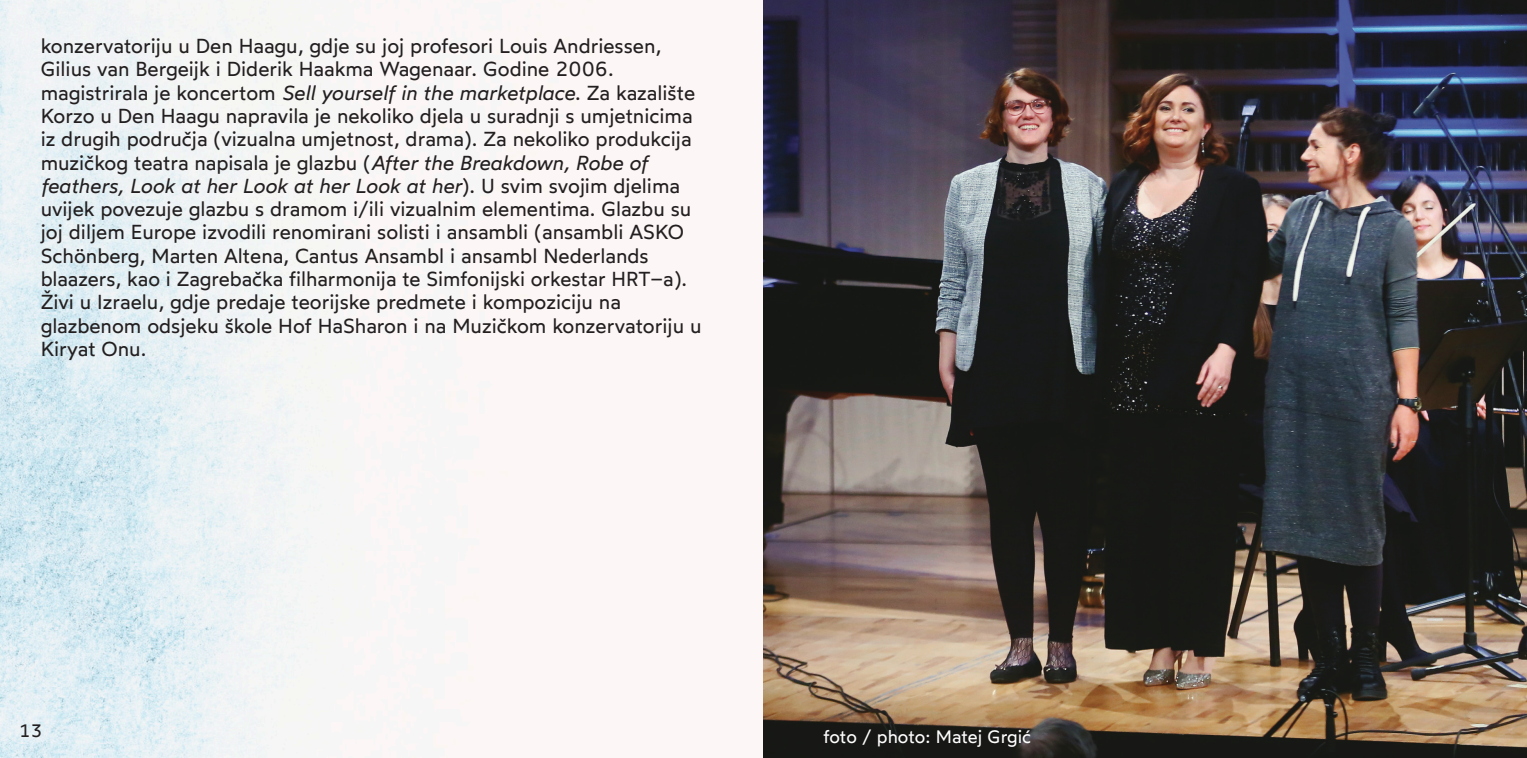
<style>
.page{position:relative;width:1527px;height:758px;background:#fff}
.page>*{position:absolute;margin:0;border:0;box-sizing:border-box;transform-origin:0 0}
.t1{font:20.25px/23.2px "Wotfard";color:#231f20}
.t2{font:18px "Wotfard";color:#fff}
.t3{font:18px "Wotfard";color:#231f20}
.s1{font-style:italic}
</style>
<div class="page">
<img style="left:0;top:0;width:1527px;height:757px">
<p class="t1" style="left:41px;top:34px;width:662px">konzervatoriju u Den Haagu, gdje su joj profesori Louis Andriessen, Gilius van Bergeijk i Diderik Haakma Wagenaar. Godine 2006. magistrirala je koncertom <span class="s1">Sell yourself in the marketplace</span>. Za kazalište Korzo u Den Haagu napravila je nekoliko djela u suradnji s umjetnicima iz drugih područja (vizualna umjetnost, drama). Za nekoliko produkcija muzičkog teatra napisala je glazbu (<span class="s1">After the Breakdown, Robe of feathers, Look at her Look at her Look at her</span>). U svim svojim djelima uvijek povezuje glazbu s dramom i/ili vizualnim elementima. Glazbu su joj diljem Europe izvodili renomirani solisti i ansambli (ansambli ASKO Schönberg, Marten Altena, Cantus Ansambl i ansambl Nederlands blaazers, kao i Zagrebačka filharmonija te Simfonijski orkestar HRT–a).<br>Živi u Izraelu, gdje predaje teorijske predmete i kompoziciju na glazbenom odsjeku škole Hof HaSharon i na Muzičkom konzervatoriju u Kiryat Onu.</p>
<p class="t3" style="left:19px;top:719px;width:25px">13</p>
<p class="t2" style="left:823px;top:725px;width:209px">foto / photo: Matej Grgić</p>
</div>
